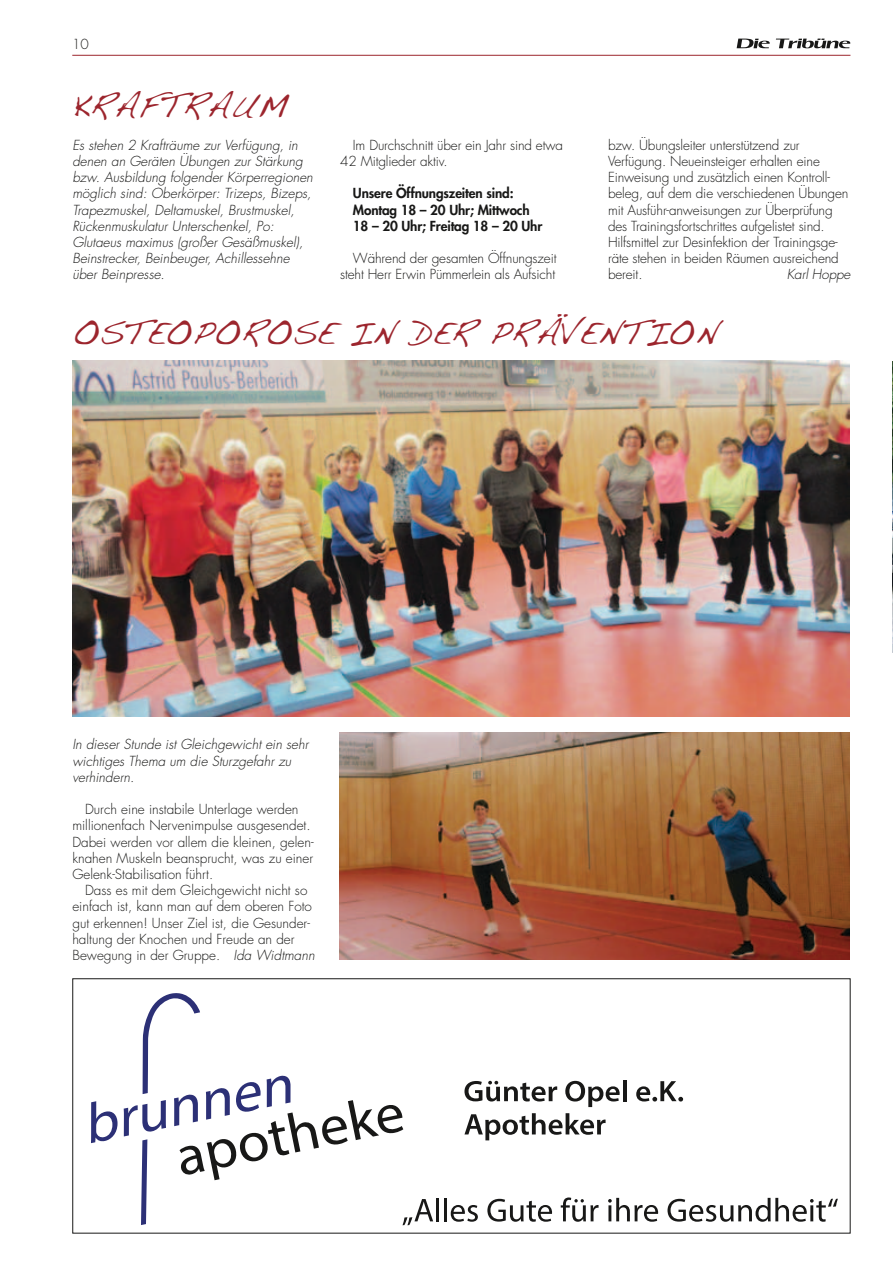
<style>
.page{position:relative;width:893px;height:1263px;background:#fff}
.page>*{position:absolute;margin:0;border:0;box-sizing:border-box;transform-origin:0 0}
.t1{font:33px "Handwriting Dakota";color:#9c252d}
.t2{font:300 13.5px/16.2px "Futura";letter-spacing:-.01em;color:#181817}
.t3{font:italic 300 13.5px/16.2px "Futura";color:#181817}
.t4{font:800 13.5px/16.2px "Futura";letter-spacing:-.01em;color:#181817}
.s1{font-style:italic}
</style>
<div class="page">
<hr style="left:72px;top:55px;width:778px;height:1px;background:#9c252d">
<svg style="left:737px;top:39px;width:113px;height:9px"></svg>
<svg style="left:91px;top:1101px;width:27px;height:42px"></svg>
<svg style="left:464px;top:1081px;width:93px;height:20px"></svg>
<svg style="left:565px;top:1081px;width:55px;height:26px"></svg>
<hr style="left:623px;top:1080px;width:4px;height:21px;background:#181817">
<svg style="left:636px;top:1081px;width:47px;height:20px"></svg>
<svg style="left:464px;top:1113px;width:142px;height:27px"></svg>
<svg style="left:124px;top:993px;width:309px;height:240px"></svg>
<hr style="left:436px;top:1198px;width:3px;height:23px;background:#181817">
<hr style="left:444px;top:1198px;width:3px;height:23px;background:#181817">
<svg style="left:451px;top:1205px;width:27px;height:17px"></svg>
<svg style="left:487px;top:1199px;width:65px;height:23px"></svg>
<svg style="left:561px;top:1197px;width:37px;height:25px"></svg>
<svg style="left:608px;top:1198px;width:50px;height:24px"></svg>
<svg style="left:667px;top:1198px;width:171px;height:24px"></svg>
<img style="left:340px;top:732px;width:510px;height:228px">
<img style="left:72px;top:360px;width:778px;height:357px">
<img style="left:892px;top:362px;width:1px;height:290px">
<p class="t2" style="left:72px;top:36px;width:18px">10</p>
<h1 class="t1" style="left:72px;top:87px;width:216px">KRAFTRAUM</h1>
<p class="t3" style="left:72px;top:137px;width:242px">Es stehen 2 Krafträume zur Verfügung, in denen an Geräten Übungen zur Stärkung bzw. Ausbildung folgender Körperregionen möglich sind: Oberkörper: Trizeps, Bizeps, Trapezmuskel, Deltamuskel, Brustmuskel, Rückenmuskulatur Unterschenkel, Po:<br>Glutaeus maximus (großer Gesäßmuskel), Beinstrecker, Beinbeuger, Achillessehne über Beinpresse.</p>
<p class="t2" style="left:340px;top:137px;width:224px;text-indent:13px">Im Durchschnitt über ein Jahr sind etwa<br>42 Mitglieder aktiv.</p>
<p class="t4" style="left:353px;top:185px;width:191px">Unsere Öffnungszeiten sind:<br>Montag 18 – 20 Uhr; Mittwoch<br>18 – 20 Uhr; Freitag 18 – 20 Uhr</p>
<p class="t2" style="left:340px;top:250px;width:218px;text-align:right">Während der gesamten Öffnungszeit steht Herr Erwin Pümmerlein als Aufsicht</p>
<p class="t2" style="left:608px;top:137px;width:242px">bzw. Übungsleiter unterstützend zur Verfügung. Neueinsteiger erhalten eine Einweisung und zusätzlich einen Kontroll&shy;beleg, auf dem die verschiedenen Übungen mit Ausführ-anweisungen zur Überprüfung des Trainingsfortschrittes aufgelistet sind.<br>Hilfsmittel zur Desinfektion der Trainingsge&shy;räte stehen in beiden Räumen ausreichend bereit.</p>
<p class="t3" style="left:787px;top:267px;width:65px">Karl Hoppe</p>
<h1 class="t1" style="left:72px;top:314px;width:648px">OSTEOPOROSE IN DER PRÄVENTION</h1>
<p class="t3" style="left:72px;top:736px;width:238px">In dieser Stunde ist Gleichgewicht ein sehr wichtiges Thema um die Sturzgefahr zu verhindern.</p>
<p class="t2" style="left:72px;top:801px;width:243px;text-indent:13px">Durch eine instabile Unterlage werden millionenfach Nervenimpulse ausgesendet.<br>Dabei werden vor allem die kleinen, gelen&shy;knahen Muskeln beansprucht, was zu einer Gelenk-Stabilisation führt.</p>
<p class="t2" style="left:72px;top:882px;width:244px;text-indent:13px">Dass es mit dem Gleichgewicht nicht so einfach ist, kann man auf dem oberen Foto gut erkennen! Unser Ziel ist, die Gesunder&shy;haltung der Knochen und Freude an der Bewegung in der Gruppe. <span class="s1">Ida Widtmann</span></p>
</div>
